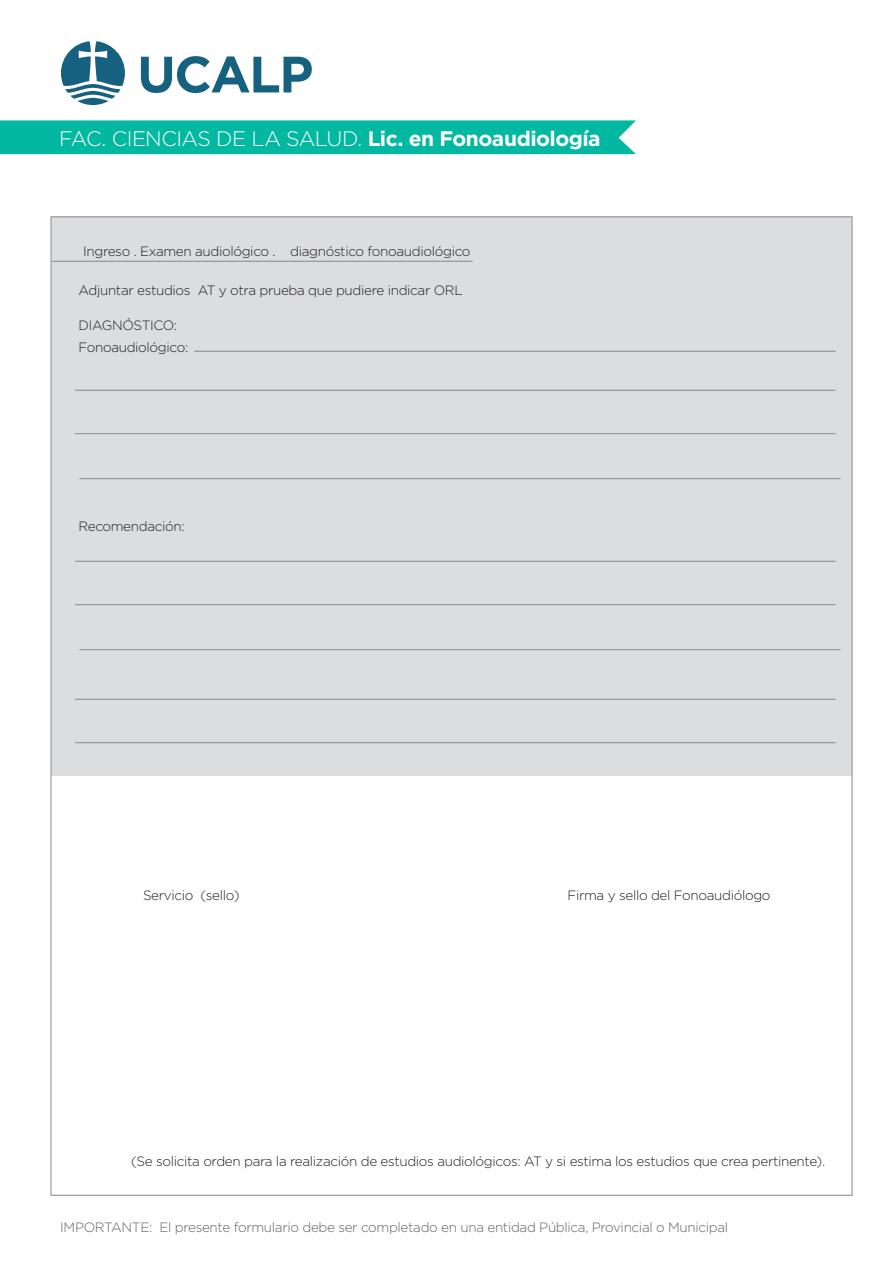
<style>
.page{position:relative;width:893px;height:1263px;background:#fff}
.page>*{position:absolute;margin:0;border:0;box-sizing:border-box;transform-origin:0 0}
.t1{font:700 51px "Gotham";letter-spacing:-.03em;color:#16617f}
.t2{font:300 21px "Gotham";letter-spacing:-.025em;color:#fff}
.t3{font:300 13.5px "Gotham";letter-spacing:-.025em;color:#231f20}
.t4{font:300 13.5px "Gotham";letter-spacing:-.025em;color:#636366}
.s1{font-weight:700}
</style>
<div class="page">
<div style="left:51px;top:217px;width:801px;height:559px;background:#dcdddf"></div>
<hr style="left:52px;top:261px;width:421px;height:1px;background:#939598">
<hr style="left:194px;top:351px;width:642px;height:1px;background:#939598">
<hr style="left:75px;top:390px;width:761px;height:1px;background:#939598">
<hr style="left:75px;top:433px;width:761px;height:1px;background:#939598">
<hr style="left:80px;top:478px;width:760px;height:1px;background:#939598">
<hr style="left:75px;top:561px;width:761px;height:1px;background:#939598">
<hr style="left:75px;top:604px;width:761px;height:1px;background:#939598">
<hr style="left:80px;top:649px;width:760px;height:1px;background:#939598">
<hr style="left:75px;top:699px;width:761px;height:1px;background:#939598">
<hr style="left:75px;top:742px;width:761px;height:1px;background:#939598">
<svg style="left:77px;top:98px;width:32px;height:7px"></svg>
<svg style="left:61px;top:41px;width:64px;height:58px"></svg>
<div style="left:0;top:120px;width:636px;height:34px;background:#03b8a0"></div>
<h1 class="t1" style="left:137px;top:45px;width:178px">UCALP</h1>
<h2 class="t2" style="left:59px;top:127px;width:543px">FAC. CIENCIAS DE LA SALUD. <span class="s1">Lic. en Fonoaudiología</span></h2>
<p class="t3" style="left:83px;top:243px;width:389px">Ingreso . Examen audiológico . diagnóstico fonoaudiológico</p>
<p class="t3" style="left:78px;top:283px;width:386px">Adjuntar estudios AT y otra prueba que pudiere indicar ORL</p>
<p class="t3" style="left:78px;top:318px;width:100px">DIAGNÓSTICO:</p>
<p class="t3" style="left:78px;top:340px;width:111px">Fonoaudiológico:</p>
<p class="t3" style="left:78px;top:519px;width:108px">Recomendación:</p>
<p class="t3" style="left:143px;top:888px;width:98px">Servicio (sello)</p>
<p class="t3" style="left:567px;top:888px;width:205px">Firma y sello del Fonoaudiólogo</p>
<p class="t3" style="left:131px;top:1153px;width:696px">(Se solicita orden para la realización de estudios audiológicos: AT y si estima los estudios que crea pertinente).</p>
<p class="t4" style="left:60px;top:1220px;width:669px">IMPORTANTE: El presente formulario debe ser completado en una entidad Pública, Provincial o Municipal</p>
</div>
